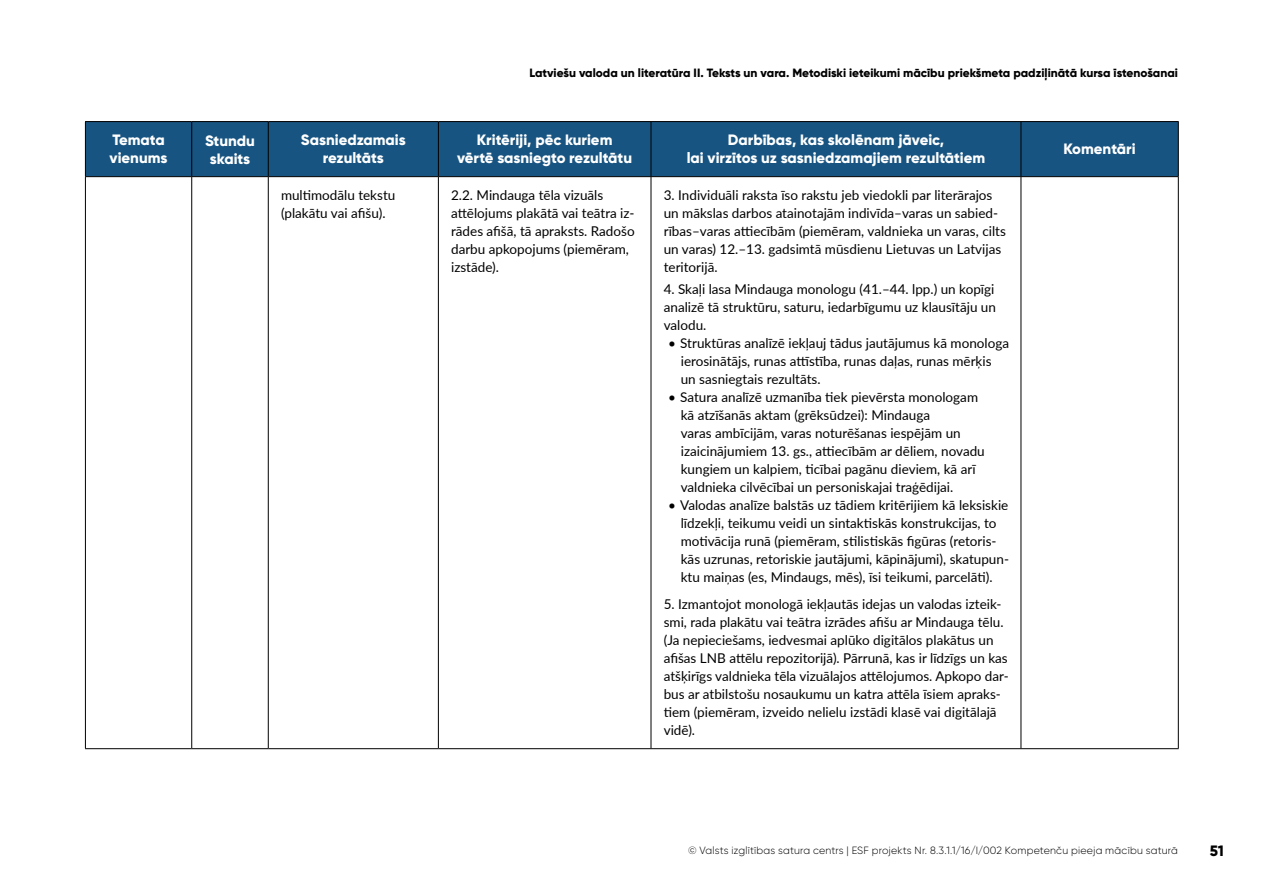
<style>
.page{position:relative;width:1263px;height:893px;background:#fff}
.page>*{position:absolute;margin:0;border:0;box-sizing:border-box;transform-origin:0 0}
.t1{font:800 15px/18px "Gilroy";color:#fff;text-align:center}
.t2{font:800 15px "Gilroy";color:#000}
.t3{font:13.5px/18px "Lato";color:#000}
.t4{font:800 12px "Gilroy";color:#000}
.t5{font:300 10.5px "Gilroy";letter-spacing:.02em;color:#000}
</style>
<div class="page">
<div style="left:86px;top:122px;width:1092px;height:54px;background:#185481"></div>
<hr style="left:191px;top:122px;width:1px;height:54px;background:#000">
<hr style="left:268px;top:122px;width:1px;height:54px;background:#000">
<hr style="left:438px;top:122px;width:1px;height:54px;background:#000">
<hr style="left:651px;top:122px;width:1px;height:54px;background:#000">
<hr style="left:1020px;top:122px;width:1px;height:54px;background:#000">
<hr style="left:191px;top:177px;width:1px;height:571px;background:#000">
<hr style="left:268px;top:177px;width:1px;height:571px;background:#000">
<hr style="left:438px;top:177px;width:1px;height:571px;background:#000">
<hr style="left:651px;top:177px;width:1px;height:571px;background:#000">
<hr style="left:1020px;top:177px;width:1px;height:571px;background:#000">
<hr style="left:85px;top:748px;width:107px;height:1px;background:#000">
<hr style="left:192px;top:748px;width:76px;height:1px;background:#000">
<hr style="left:268px;top:748px;width:170px;height:1px;background:#000">
<hr style="left:438px;top:748px;width:213px;height:1px;background:#000">
<hr style="left:651px;top:748px;width:370px;height:1px;background:#000">
<hr style="left:1021px;top:748px;width:158px;height:1px;background:#000">
<hr style="left:85px;top:177px;width:1px;height:571px;background:#000">
<hr style="left:1178px;top:177px;width:1px;height:571px;background:#000">
<hr style="left:85px;top:121px;width:107px;height:1px;background:#000">
<hr style="left:85px;top:122px;width:1px;height:54px;background:#000">
<hr style="left:192px;top:121px;width:76px;height:1px;background:#000">
<hr style="left:268px;top:121px;width:170px;height:1px;background:#000">
<hr style="left:438px;top:121px;width:213px;height:1px;background:#000">
<hr style="left:651px;top:121px;width:370px;height:1px;background:#000">
<hr style="left:1021px;top:121px;width:158px;height:1px;background:#000">
<hr style="left:1178px;top:122px;width:1px;height:54px;background:#000">
<hr style="left:85px;top:176px;width:107px;height:1px;background:#000">
<hr style="left:192px;top:176px;width:76px;height:1px;background:#000">
<hr style="left:268px;top:176px;width:170px;height:1px;background:#000">
<hr style="left:438px;top:176px;width:213px;height:1px;background:#000">
<hr style="left:651px;top:176px;width:370px;height:1px;background:#000">
<hr style="left:1021px;top:176px;width:158px;height:1px;background:#000">
<p class="t4" style="left:529px;top:65px;width:650px">Latviešu valoda un literatūra II. Teksts un vara. Metodiski ieteikumi mācību priekšmeta padziļinātā kursa īstenošanai</p>
<p class="t1" style="left:110px;top:130px;width:60px;text-align:left">Temata vienums</p>
<p class="t1" style="left:205px;top:132px;width:51px">Stundu skaits</p>
<p class="t1" style="left:301px;top:130px;width:106px">Sasniedzamais rezultāts</p>
<p class="t1" style="left:457px;top:130px;width:177px">Kritēriji, pēc kuriem vērtē sasniegto rezultātu</p>
<p class="t1" style="left:687px;top:130px;width:300px">Darbības, kas skolēnam jāveic,<br>lai virzītos uz sasniedzamajiem rezultātiem</p>
<p class="t1" style="left:1063px;top:139px;width:74px">Komentāri</p>
<p class="t3" style="left:281px;top:185px;width:116px">multimodālu tekstu (plakātu vai afišu).</p>
<p class="t3" style="left:451px;top:185px;width:185px">2.2. Mindauga tēla vizuāls attēlojums plakātā vai teātra iz&shy;rādes afišā, tā apraksts. Radošo darbu apkopojums (piemēram, izstāde).</p>
<p class="t3" style="left:664px;top:185px;width:344px">3. Individuāli raksta īso rakstu jeb viedokli par literārajos un mākslas darbos atainotajām indivīda–varas un sabied&shy;rības–varas attiecībām (piemēram, valdnieka un varas, cilts un varas) 12.–13. gadsimtā mūsdienu Lietuvas un Latvijas teritorijā.</p>
<p class="t3" style="left:664px;top:280px;width:334px;text-align:justify">4. Skaļi lasa Mindauga monologu (41.–44. lpp.) un kopīgi analizē tā struktūru, saturu, iedarbīgumu uz klausītāju un valodu.</p>
<p class="t3" style="left:681px;top:334px;width:330px;text-indent:-13px">• Struktūras analīzē iekļauj tādus jautājumus kā monologa ierosinātājs, runas attīstība, runas daļas, runas mērķis un sasniegtais rezultāts.</p>
<p class="t3" style="left:681px;top:388px;width:305px;text-indent:-13px">• Satura analīzē uzmanība tiek pievērsta monologam kā atzīšanās aktam (grēksūdzei): Mindauga<br>varas ambīcijām, varas noturēšanas iespējām un izaicinājumiem 13. gs., attiecībām ar dēliem, novadu kungiem un kalpiem, ticībai pagānu dieviem, kā arī valdnieka cilvēcībai un personiskajai traģēdijai.</p>
<p class="t3" style="left:681px;top:496px;width:330px;text-indent:-13px">• Valodas analīze balstās uz tādiem kritērijiem kā leksiskie līdzekļi, teikumu veidi un sintaktiskās konstrukcijas, to motivācija runā (piemēram, stilistiskās figūras (retoris&shy;kās uzrunas, retoriskie jautājumi, kāpinājumi), skatupun&shy;ktu maiņas (es, Mindaugs, mēs), īsi teikumi, parcelāti).</p>
<p class="t3" style="left:664px;top:594px;width:347px">5. Izmantojot monologā iekļautās idejas un valodas izteik&shy;smi, rada plakātu vai teātra izrādes afišu ar Mindauga tēlu. (Ja nepieciešams, iedvesmai aplūko digitālos plakātus un afišas LNB attēlu repozitorijā). Pārrunā, kas ir līdzīgs un kas atšķirīgs valdnieka tēla vizuālajos attēlojumos. Apkopo dar&shy;bus ar atbilstošu nosaukumu un katra attēla īsiem apraks&shy;tiem (piemēram, izveido nelielu izstādi klasē vai digitālajā vidē).</p>
<p class="t5" style="left:688px;top:844px;width:491px">© Valsts izglītības satura centrs | ESF projekts Nr. 8.3.1.1/16/I/002 Kompetenču pieeja mācību saturā</p>
<p class="t2" style="left:1210px;top:841px;width:15px">51</p>
</div>
